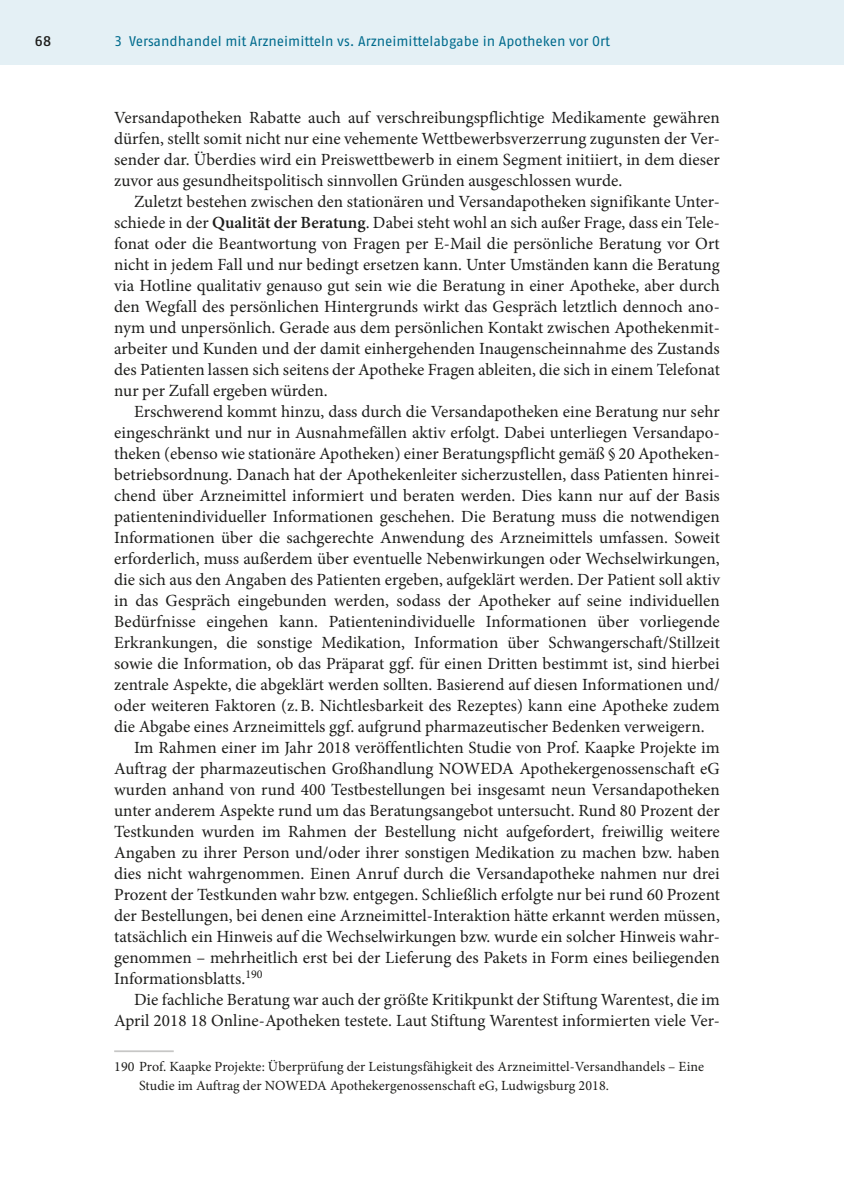
<style>
.page{position:relative;width:844px;height:1191px;background:#fff}
.page>*{position:absolute;margin:0;border:0;box-sizing:border-box;transform-origin:0 0}
.t1{font:17.15px/21px "Minion Pro";letter-spacing:.005em;color:#1d1d1b;text-align:justify}
.t2{font:14px/19.2px "Minion Pro";letter-spacing:.01em;color:#1d1d1b}
.t3{font:14px "Fago Pro";color:#006b8d}
.t4{font:600 14px "Fago Pro";color:#1d1d1b}
.s1{font-weight:600}
</style>
<div class="page">
<div style="left:114px;top:0;width:729px;height:64px;background:#e4f0f5"></div>
<div style="left:0;top:0;width:114px;height:64px;background:#e4f0f5"></div>
<hr style="left:114px;top:1050px;width:60px;height:2px;background:#c7c7c6">
<p class="t4" style="left:35px;top:32px;width:18px">68</p>
<p class="t3" style="left:114px;top:32px;width:497px">3 Versandhandel mit Arzneimitteln vs. Arzneimittelabgabe in Apotheken vor Ort</p>
<p class="t1" style="left:114px;top:107px;width:607px">Versandapotheken Rabatte auch auf verschreibungspflichtige Medikamente gewähren dürfen, stellt somit nicht nur eine vehemente Wettbewerbsverzerrung zugunsten der Ver&shy;sender dar. Überdies wird ein Preiswettbewerb in einem Segment initiiert, in dem dieser zuvor aus gesundheitspolitisch sinnvollen Gründen ausgeschlossen wurde.</p>
<p class="t1" style="left:114px;top:191px;width:607px;text-indent:20px">Zuletzt bestehen zwischen den stationären und Versandapotheken signifikante Unter&shy;schiede in der <span class="s1">Qualität der Beratung</span>. Dabei steht wohl an sich außer Frage, dass ein Tele&shy;fonat oder die Beantwortung von Fragen per E-Mail die persönliche Beratung vor Ort nicht in jedem Fall und nur bedingt ersetzen kann. Unter Umständen kann die Beratung via Hotline qualitativ genauso gut sein wie die Beratung in einer Apotheke, aber durch den Wegfall des persönlichen Hintergrunds wirkt das Gespräch letztlich dennoch ano&shy;nym und unpersönlich. Gerade aus dem persönlichen Kontakt zwischen Apothekenmit&shy;arbeiter und Kunden und der damit einhergehenden Inaugenscheinnahme des Zustands des Patienten lassen sich seitens der Apotheke Fragen ableiten, die sich in einem Telefonat nur per Zufall ergeben würden.</p>
<p class="t1" style="left:134px;top:401px;width:587px">Erschwerend kommt hinzu, dass durch die Versandapotheken eine Beratung nur sehr</p>
<p class="t1" style="left:114px;top:422px;width:607px">eingeschränkt und nur in Ausnahmefällen aktiv erfolgt. Dabei unterliegen Versandapo-</p>
<p class="t1" style="left:114px;top:443px;width:607px">theken (ebenso wie stationäre Apotheken) einer Beratungspflicht gemäß § 20 Apotheken-</p>
<p class="t1" style="left:114px;top:464px;width:607px">betriebsordnung. Danach hat der Apothekenleiter sicherzustellen, dass Patienten hinrei-</p>
<p class="t1" style="left:114px;top:485px;width:607px">chend über Arzneimittel informiert und beraten werden. Dies kann nur auf der Basis</p>
<p class="t1" style="left:114px;top:506px;width:607px">patientenindividueller Informationen geschehen. Die Beratung muss die notwendigen</p>
<p class="t1" style="left:114px;top:527px;width:607px">Informationen über die sachgerechte Anwendung des Arzneimittels umfassen. Soweit</p>
<p class="t1" style="left:114px;top:548px;width:607px">erforderlich, muss außerdem über eventuelle Nebenwirkungen oder Wechselwirkungen,</p>
<p class="t1" style="left:114px;top:569px;width:607px">die sich aus den Angaben des Patienten ergeben, aufgeklärt werden. Der Patient soll aktiv</p>
<p class="t1" style="left:114px;top:590px;width:607px">in das Gespräch eingebunden werden, sodass der Apotheker auf seine individuellen</p>
<p class="t1" style="left:114px;top:611px;width:607px">Bedürfnisse eingehen kann. Patientenindividuelle Informationen über vorliegende</p>
<p class="t1" style="left:114px;top:632px;width:607px">Erkrankungen, die sonstige Medikation, Information über Schwangerschaft/Stillzeit</p>
<p class="t1" style="left:114px;top:653px;width:607px">sowie die Information, ob das Präparat ggf. für einen Dritten bestimmt ist, sind hierbei</p>
<p class="t1" style="left:114px;top:674px;width:607px">zentrale Aspekte, die abgeklärt werden sollten. Basierend auf diesen Informationen und/</p>
<p class="t1" style="left:114px;top:695px;width:607px">oder weiteren Faktoren (z.B. Nichtlesbarkeit des Rezeptes) kann eine Apotheke zudem</p>
<p class="t1" style="left:114px;top:716px;width:592px">die Abgabe eines Arzneimittels ggf. aufgrund pharmazeutischer Bedenken verweigern.</p>
<p class="t1" style="left:134px;top:737px;width:587px">Im Rahmen einer im Jahr 2018 veröffentlichten Studie von Prof. Kaapke Projekte im</p>
<p class="t1" style="left:114px;top:758px;width:607px">Auftrag der pharmazeutischen Großhandlung NOWEDA Apothekergenossenschaft eG</p>
<p class="t1" style="left:114px;top:779px;width:607px">wurden anhand von rund 400 Testbestellungen bei insgesamt neun Versandapotheken</p>
<p class="t1" style="left:114px;top:800px;width:607px">unter anderem Aspekte rund um das Beratungsangebot untersucht. Rund 80 Prozent der</p>
<p class="t1" style="left:114px;top:821px;width:607px">Testkunden wurden im Rahmen der Bestellung nicht aufgefordert, freiwillig weitere</p>
<p class="t1" style="left:114px;top:842px;width:607px">Angaben zu ihrer Person und/oder ihrer sonstigen Medikation zu machen bzw. haben</p>
<p class="t1" style="left:114px;top:863px;width:607px">dies nicht wahrgenommen. Einen Anruf durch die Versandapotheke nahmen nur drei</p>
<p class="t1" style="left:114px;top:884px;width:607px">Prozent der Testkunden wahr bzw. entgegen. Schließlich erfolgte nur bei rund 60 Prozent</p>
<p class="t1" style="left:114px;top:905px;width:607px">der Bestellungen, bei denen eine Arzneimittel-Interaktion hätte erkannt werden müssen,</p>
<p class="t1" style="left:114px;top:926px;width:607px">tatsächlich ein Hinweis auf die Wechselwirkungen bzw. wurde ein solcher Hinweis wahr-</p>
<p class="t1" style="left:114px;top:947px;width:607px">genommen – mehrheitlich erst bei der Lieferung des Pakets in Form eines beiliegenden</p>
<p class="t1" style="left:114px;top:968px;width:150px">Informationsblatts.<sup>190</sup></p>
<p class="t1" style="left:134px;top:989px;width:587px">Die fachliche Beratung war auch der größte Kritikpunkt der Stiftung Warentest, die im</p>
<p class="t1" style="left:114px;top:1010px;width:607px">April 2018 18 Online-Apotheken testete. Laut Stiftung Warentest informierten viele Ver-</p>
<p class="t2" style="left:139px;top:1056px;width:566px;text-indent:-25px">190 Prof. Kaapke Projekte: Überprüfung der Leistungsfähigkeit des Arzneimittel-Versandhandels – Eine<br>Studie im Auftrag der NOWEDA Apothekergenossenschaft eG, Ludwigsburg 2018.</p>
</div>
